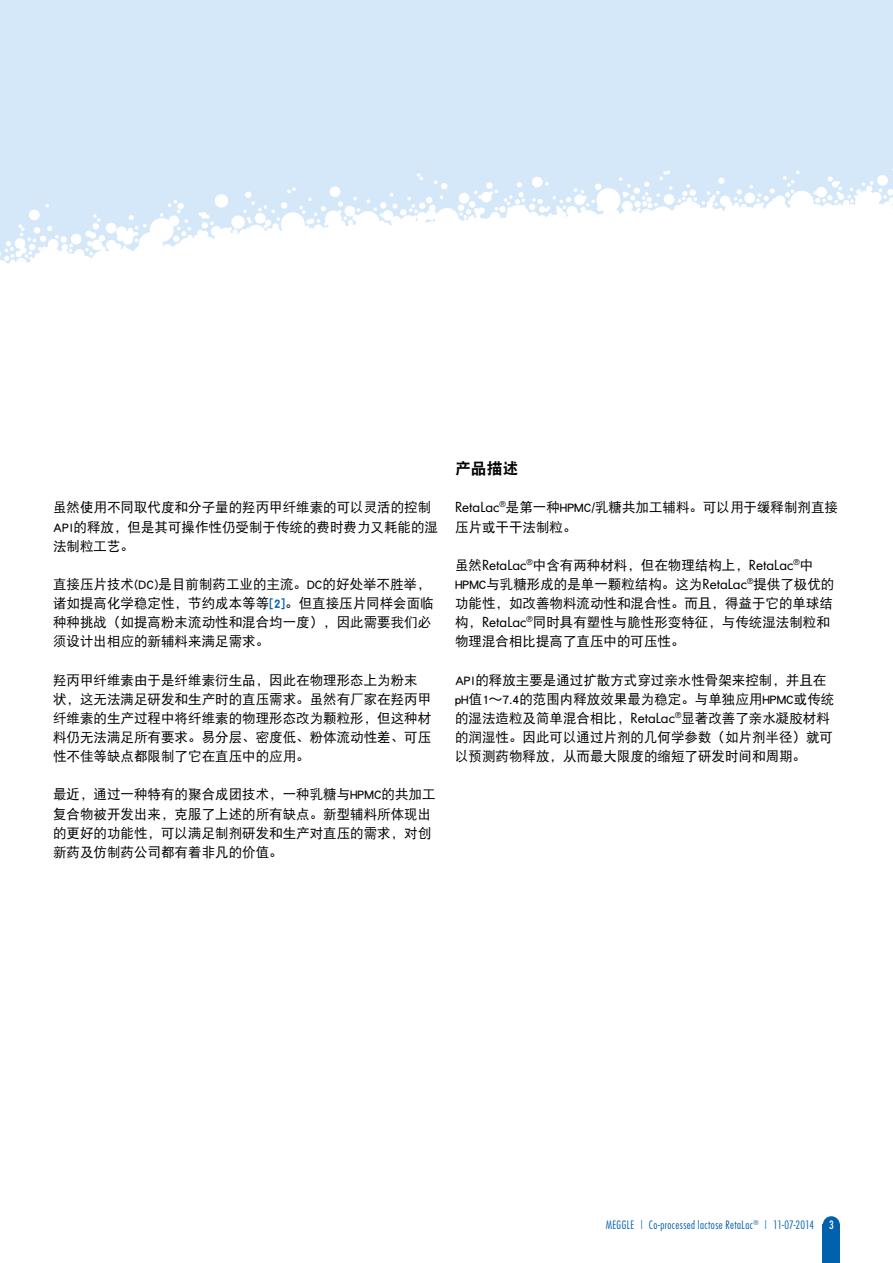
<style>
.page{position:relative;width:893px;height:1263px;background:#fff}
.page>*{position:absolute;margin:0;border:0;box-sizing:border-box;transform-origin:0 0}
.t1{font:15.75px "DFP Hei W9";color:#000}
.t2{font:13.5px/19.2px "DFP Hei W5";color:#000}
.t3{font:300 condensed 11.25px "Futura";letter-spacing:.04em;color:#0061ad}
.t4{font:condensed 11.25px "Futura";color:#fff}
.s1{font-family:"DFP Hei W9";color:#0061ad}
.s2{font-family:"Futura"}
</style>
<div class="page">
<div style="left:0;top:0;width:893px;height:455px;background:#d4e8f9"></div>
<svg style="left:0;top:169px;width:893px;height:286px;background:#f8fbfe"></svg>
<div style="left:823px;top:1225px;width:17px;height:38px;background:#0061ad"></div>
<div style="left:823px;top:1216px;width:17px;height:17px;background:#0061ad;border-radius:50%"></div>
<p class="t2" style="left:53px;top:498px;width:386px">虽然使用不同取代度和分子量的羟丙甲纤维素的可以灵活的控制<br>API的释放，但是其可操作性仍受制于传统的费时费力又耗能的湿法制粒工艺。</p>
<p class="t2" style="left:53px;top:574px;width:382px">直接压片技术(DC)是目前制药工业的主流。DC的好处举不胜举，诸如提高化学稳定性，节约成本等等<span class="s1">[2]</span>。但直接压片同样会面临种种挑战（如提高粉末流动性和混合均一度），因此需要我们必须设计出相应的新辅料来满足需求。</p>
<p class="t2" style="left:53px;top:670px;width:380px">羟丙甲纤维素由于是纤维素衍生品，因此在物理形态上为粉末状，这无法满足研发和生产时的直压需求。虽然有厂家在羟丙甲纤维素的生产过程中将纤维素的物理形态改为颗粒形，但这种材料仍无法满足所有要求。易分层、密度低、粉体流动性差、可压性不佳等缺点都限制了它在直压中的应用。</p>
<p class="t2" style="left:53px;top:785px;width:384px">最近，通过一种特有的聚合成团技术，一种乳糖与HPMC的共加工复合物被开发出来，克服了上述的所有缺点。新型辅料所体现出的更好的功能性，可以满足制剂研发和生产对直压的需求，对创新药及仿制药公司都有着非凡的价值。</p>
<p class="t1" style="left:455px;top:460px;width:65px">产品描述</p>
<p class="t2" style="left:455px;top:498px;width:385px"><span class="s2">RetaLac</span><sup>®</sup>是第一种HPMC/乳糖共加工辅料。可以用于缓释制剂直接压片或干干法制粒。</p>
<p class="t2" style="left:455px;top:555px;width:381px">虽然<span class="s2">RetaLac</span><sup>®</sup>中含有两种材料，但在物理结构上，<span class="s2">RetaLac</span><sup>®</sup>中HPMC与乳糖形成的是单一颗粒结构。这为<span class="s2">RetaLac</span><sup>®</sup>提供了极优的功能性，如改善物料流动性和混合性。而且，得益于它的单球结构，<span class="s2">RetaLac</span><sup>®</sup>同时具有塑性与脆性形变特征，与传统湿法制粒和物理混合相比提高了直压中的可压性。</p>
<p class="t2" style="left:455px;top:670px;width:381px">API的释放主要是通过扩散方式穿过亲水性骨架来控制，并且在pH值1〜7.4的范围内释放效果最为稳定。与单独应用HPMC或传统的湿法造粒及简单混合相比，<span class="s2">RetaLac</span><sup>®</sup>显著改善了亲水凝胶材料的润湿性。因此可以通过片剂的几何学参数（如片剂半径）就可以预测药物释放，从而最大限度的缩短了研发时间和周期。</p>
<p class="t3" style="left:606px;top:1218px;width:210px">MEGGLE | Co-processed lactose RetaLac<sup>®</sup> | 11-07-2014</p>
<p class="t4" style="left:829px;top:1218px;width:6px">3</p>
</div>
